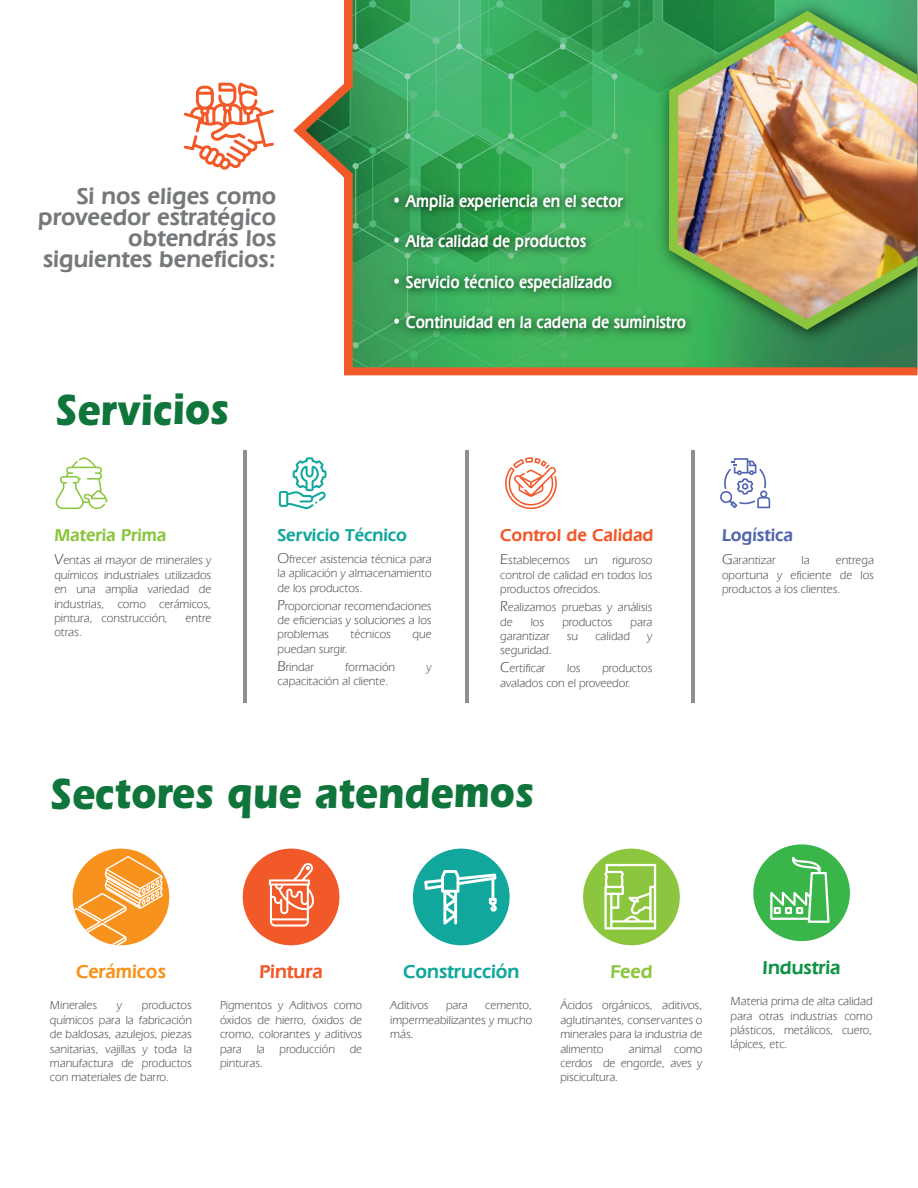
<style>
.page{position:relative;width:918px;height:1188px;background:#fff}
.page>*{position:absolute;margin:0;border:0;box-sizing:border-box;transform-origin:0 0}
.t1{font:700 45px "ITC Eras Std";letter-spacing:-.005em;color:#10753b;scale:.86 1}
.t2{font:600 24px/21px "Eras IT Cby BT";color:#76797b;text-align:right}
.t3{font:600 19.5px "Eras IT Cby BT";color:#12a79d}
.t4{font:600 19.5px "Eras IT Cby BT";color:#f7931d}
.t5{font:600 19.5px "Eras IT Cby BT";color:#0d9344}
.t6{font:600 19.5px "Eras IT Cby BT";color:#f15929}
.t7{font:600 19.5px "Eras IT Cby BT";color:#8bc63e}
.t8{font:600 18px "Eras IT Cby BT";color:#fff;scale:.86 1}
.t9{font:600 18px "Eras IT Cby BT";color:#f15929}
.t10{font:600 18px "Eras IT Cby BT";color:#12a79d}
.t11{font:600 18px "Eras IT Cby BT";color:#8bc63e}
.t12{font:600 18px "Eras IT Cby BT";color:#5266af}
.t13{font:12px/14.4px "Eras IT Cby BT";color:#57585a;text-align:justify}
.s1{font-size:15px}
</style>
<div class="page">
<img style="left:293px;top:0;width:625px;height:375px">
<hr style="left:243px;top:450px;width:4px;height:253px;background:#8d9091">
<hr style="left:465px;top:450px;width:4px;height:253px;background:#8d9091">
<hr style="left:691px;top:450px;width:3px;height:253px;background:#8d9091">
<svg style="left:184px;top:82px;width:90px;height:88px"></svg>
<img style="left:381px;top:180px;width:465px;height:192px">
<svg style="left:505px;top:457px;width:52px;height:52px"></svg>
<svg style="left:720px;top:458px;width:50px;height:50px"></svg>
<svg style="left:56px;top:457px;width:51px;height:53px"></svg>
<svg style="left:279px;top:457px;width:48px;height:52px"></svg>
<div style="left:73px;top:849px;width:96px;height:96px;background:#f7931d;border-radius:50%"></div>
<svg style="left:73px;top:856px;width:89px;height:89px"></svg>
<div style="left:243px;top:849px;width:96px;height:96px;background:#f15929;border-radius:50%"></div>
<svg style="left:269px;top:863px;width:45px;height:64px"></svg>
<div style="left:413px;top:849px;width:97px;height:96px;background:#12a79d;border-radius:50%"></div>
<svg style="left:424px;top:870px;width:73px;height:55px"></svg>
<div style="left:583px;top:849px;width:97px;height:96px;background:#8bc63e;border-radius:50%"></div>
<svg style="left:604px;top:864px;width:52px;height:66px"></svg>
<div style="left:753px;top:844px;width:97px;height:97px;background:#3ab54a;border-radius:50%"></div>
<svg style="left:770px;top:857px;width:60px;height:66px"></svg>
<h2 class="t2" style="left:38px;top:185px;width:239px">Si nos eliges como proveedor estratégico obtendrás los siguientes beneficios:</h2>
<h3 class="t8" style="left:392px;top:190px;width:270px">• Amplia experiencia en el sector</h3>
<h3 class="t8" style="left:392px;top:230px;width:227px">• Alta calidad de productos</h3>
<h3 class="t8" style="left:392px;top:271px;width:257px">• Servicio técnico especializado</h3>
<h3 class="t8" style="left:392px;top:311px;width:343px">• Continuidad en la cadena de suministro</h3>
<h1 class="t1" style="left:55px;top:383px;width:204px">Servicios</h1>
<h3 class="t11" style="left:54px;top:524px;width:114px">Materia Prima</h3>
<p class="t13" style="left:54px;top:553px;width:159px"><span class="s1">V</span>entas al mayor de minerales y químicos industriales utilizados en una amplia variedad de industrias, como cerámicos, pintura, construcción,</p>
<p class="t13" style="left:186px;top:611px;width:27px">entre</p>
<p class="t13" style="left:54px;top:625px;width:29px">otras.</p>
<h3 class="t10" style="left:277px;top:524px;width:131px">Servicio Técnico</h3>
<p class="t13" style="left:277px;top:551px;width:156px"><span class="s1">O</span>frecer asistencia técnica para la aplicación y almacenamiento de los productos.</p>
<p class="t13" style="left:277px;top:598px;width:156px"><span class="s1">P</span>roporcionar recomendaciones de eficiencias y soluciones a los problemas</p>
<p class="t13" style="left:351px;top:627px;width:42px">técnicos</p>
<p class="t13" style="left:413px;top:627px;width:21px">que</p>
<p class="t13" style="left:277px;top:640px;width:72px;line-height:18px">puedan surgir.<br><span class="s1">B</span>rindar</p>
<p class="t13" style="left:345px;top:659px;width:51px">formación</p>
<p class="t13" style="left:427px;top:659px;width:7px">y</p>
<p class="t13" style="left:277px;top:674px;width:113px">capacitación al cliente.</p>
<h3 class="t9" style="left:500px;top:524px;width:155px">Control de Calidad</h3>
<p class="t13" style="left:500px;top:553px;width:154px"><span class="s1">E</span>stablecemos un riguroso control de calidad en todos los productos ofrecidos.</p>
<p class="t13" style="left:500px;top:600px;width:154px"><span class="s1">R</span>ealizamos pruebas y análisis de</p>
<p class="t13" style="left:531px;top:614px;width:15px">los</p>
<p class="t13" style="left:562px;top:614px;width:52px">productos</p>
<p class="t13" style="left:631px;top:614px;width:23px">para</p>
<p class="t13" style="left:500px;top:629px;width:51px">garantizar</p>
<p class="t13" style="left:567px;top:629px;width:13px">su</p>
<p class="t13" style="left:595px;top:629px;width:36px">calidad</p>
<p class="t13" style="left:647px;top:629px;width:7px">y</p>
<p class="t13" style="left:500px;top:641px;width:53px;line-height:18px">seguridad.<br><span class="s1">C</span>ertificar</p>
<p class="t13" style="left:500px;top:661px;width:154px;text-indent:102px">productos avalados con el proveedor.</p>
<p class="t13" style="left:567px;top:661px;width:15px">los</p>
<h1 class="t1" style="left:50px;top:767px;width:564px">Sectores que atendemos</h1>
<h3 class="t12" style="left:722px;top:524px;width:72px">Logística</h3>
<p class="t13" style="left:722px;top:553px;width:55px"><span class="s1">G</span>arantizar</p>
<p class="t13" style="left:802px;top:553px;width:10px">la</p>
<p class="t13" style="left:722px;top:553px;width:154px;text-indent:114px">entrega oportuna y eficiente de los productos a los clientes.</p>
<h3 class="t4" style="left:76px;top:960px;width:91px">Cerámicos</h3>
<p class="t13" style="left:50px;top:998px;width:49px">Minerales</p>
<p class="t13" style="left:117px;top:998px;width:7px">y</p>
<p class="t13" style="left:50px;top:998px;width:144px;text-indent:92px">productos químicos para la fabricación de baldosas, azulejos, piezas sanitarias, vajillas y toda la manufactura de productos con materiales de barro.</p>
<h3 class="t6" style="left:259px;top:960px;width:65px">Pintura</h3>
<p class="t13" style="left:220px;top:998px;width:144px">Pigmentos y Aditivos como óxidos de hierro, óxidos de cromo, colorantes y aditivos para la producción de pinturas.</p>
<h3 class="t3" style="left:403px;top:960px;width:118px">Construcción</h3>
<p class="t13" style="left:390px;top:998px;width:40px">Aditivos</p>
<p class="t13" style="left:446px;top:998px;width:23px">para</p>
<p class="t13" style="left:390px;top:998px;width:144px;text-indent:95px">cemento, impermeabilizantes y mucho más.</p>
<h3 class="t7" style="left:610px;top:960px;width:44px">Feed</h3>
<p class="t13" style="left:560px;top:998px;width:144px">Ácidos orgánicos, aditivos, aglutinantes, conservantes o minerales para la industria de alimento</p>
<p class="t13" style="left:560px;top:1041px;width:144px;text-indent:68px">animal como cerdos de engorde, aves y piscicultura.</p>
<h3 class="t5" style="left:763px;top:955px;width:79px">Industria</h3>
<p class="t13" style="left:731px;top:994px;width:144px">Materia prima de alta calidad para otras industrias como plásticos, metálicos, cuero, lápices, etc.</p>
</div>
